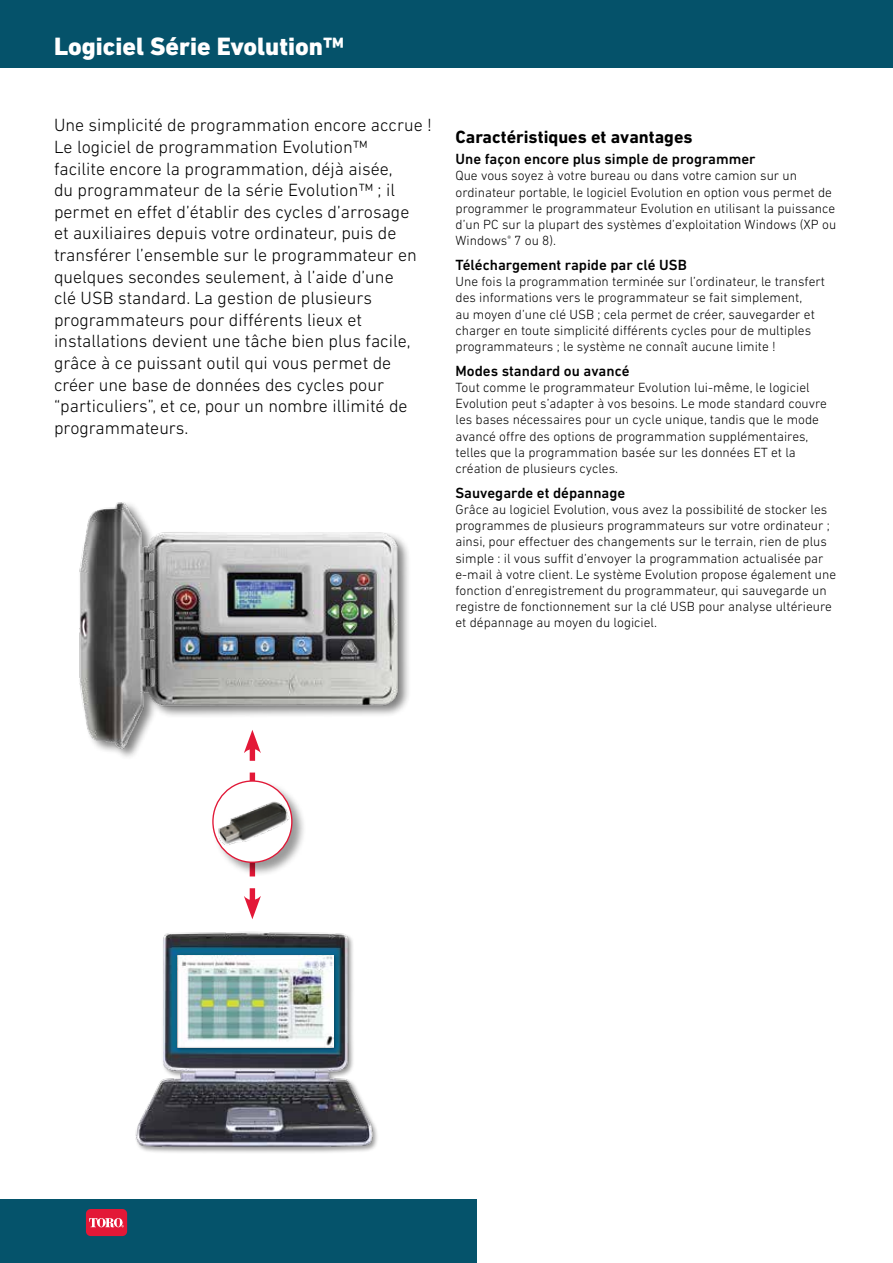
<style>
.page{position:relative;width:893px;height:1263px;background:#fff}
.page>*{position:absolute;margin:0;border:0;box-sizing:border-box;transform-origin:0 0}
.t1{font:800 25.5px "DIN Next LT Pro";color:#fff}
.t2{font:300 18px/21.6px "DIN Next LT Pro";color:#000}
.t3{font:700 18px "DIN Next LT Pro";color:#000}
.t4{font:500 15px "DIN Next LT Pro";color:#000}
.t5{font:300 13.5px/16.2px "DIN Next LT Pro";color:#000}
</style>
<div class="page">
<div style="left:0;top:1199px;width:477px;height:64px;background:#05536b"></div>
<div style="left:0;top:0;width:893px;height:68px;background:#05526a"></div>
<div style="left:86px;top:1209px;width:41px;height:27px;background:#e31837;border-radius:5px"></div>
<svg style="left:89px;top:1218px;width:35px;height:9px"></svg>
<div style="left:78px;top:501px;width:333px;height:260px;background:#000;opacity:.5"></div>
<img style="left:78px;top:501px;width:326px;height:254px">
<svg style="left:244px;top:730px;width:17px;height:189px"></svg>
<div style="left:212px;top:780px;width:95px;height:97px;background:#000;opacity:.4"></div>
<svg style="left:213px;top:781px;width:79px;height:81px"></svg>
<img style="left:213px;top:785px;width:79px;height:67px">
<div style="left:212px;top:780px;width:81px;height:83px;border:1px solid #e11837;border-radius:50%"></div>
<img style="left:135px;top:931px;width:242px;height:222px">
<div style="left:175px;top:953px;width:163px;height:99px;background:#000;opacity:.4"></div>
<img style="left:177px;top:956px;width:156px;height:91px">
<h1 class="t1" style="left:54px;top:31px;width:292px">Logiciel Série Evolution™</h1>
<p class="t2" style="left:54px;top:114px;width:379px">Une simplicité de programmation encore accrue !<br>Le logiciel de programmation Evolution™<br>facilite encore la programmation, déjà aisée,<br>du programmateur de la série Evolution™ ; il permet en effet d’établir des cycles d’arrosage<br>et auxiliaires depuis votre ordinateur, puis de transférer l’ensemble sur le programmateur en quelques secondes seulement, à l’aide d’une<br>clé USB standard. La gestion de plusieurs programmateurs pour différents lieux et installations devient une tâche bien plus facile, grâce à ce puissant outil qui vous permet de créer une base de données des cycles pour “particuliers”, et ce, pour un nombre illimité de programmateurs.</p>
<h2 class="t3" style="left:455px;top:126px;width:239px">Caractéristiques et avantages</h2>
<p class="t4" style="left:455px;top:150px;width:302px">Une façon encore plus simple de programmer</p>
<p class="t5" style="left:455px;top:168px;width:382px">Que vous soyez à votre bureau ou dans votre camion sur un ordinateur portable, le logiciel Evolution en option vous permet de programmer le programmateur Evolution en utilisant la puissance d’un PC sur la plupart des systèmes d’exploitation Windows (XP ou Windows<sup>®</sup> 7 ou 8).</p>
<p class="t4" style="left:455px;top:256px;width:233px">Téléchargement rapide par clé USB</p>
<p class="t5" style="left:455px;top:273px;width:371px">Une fois la programmation terminée sur l’ordinateur, le transfert des informations vers le programmateur se fait simplement,<br>au moyen d’une clé USB ; cela permet de créer, sauvegarder et charger en toute simplicité différents cycles pour de multiples programmateurs ; le système ne connaît aucune limite !</p>
<p class="t4" style="left:455px;top:362px;width:176px">Modes standard ou avancé</p>
<p class="t5" style="left:455px;top:379px;width:373px">Tout comme le programmateur Evolution lui-même, le logiciel Evolution peut s’adapter à vos besoins. Le mode standard couvre les bases nécessaires pour un cycle unique, tandis que le mode avancé offre des options de programmation supplémentaires, telles que la programmation basée sur les données ET et la création de plusieurs cycles.</p>
<p class="t4" style="left:455px;top:484px;width:171px">Sauvegarde et dépannage</p>
<p class="t5" style="left:455px;top:501px;width:382px">Grâce au logiciel Evolution, vous avez la possibilité de stocker les programmes de plusieurs programmateurs sur votre ordinateur ; ainsi, pour effectuer des changements sur le terrain, rien de plus simple : il vous suffit d’envoyer la programmation actualisée par e-mail à votre client. Le système Evolution propose également une fonction d’enregistrement du programmateur, qui sauvegarde un registre de fonctionnement sur la clé USB pour analyse ultérieure et dépannage au moyen du logiciel.</p>
</div>
